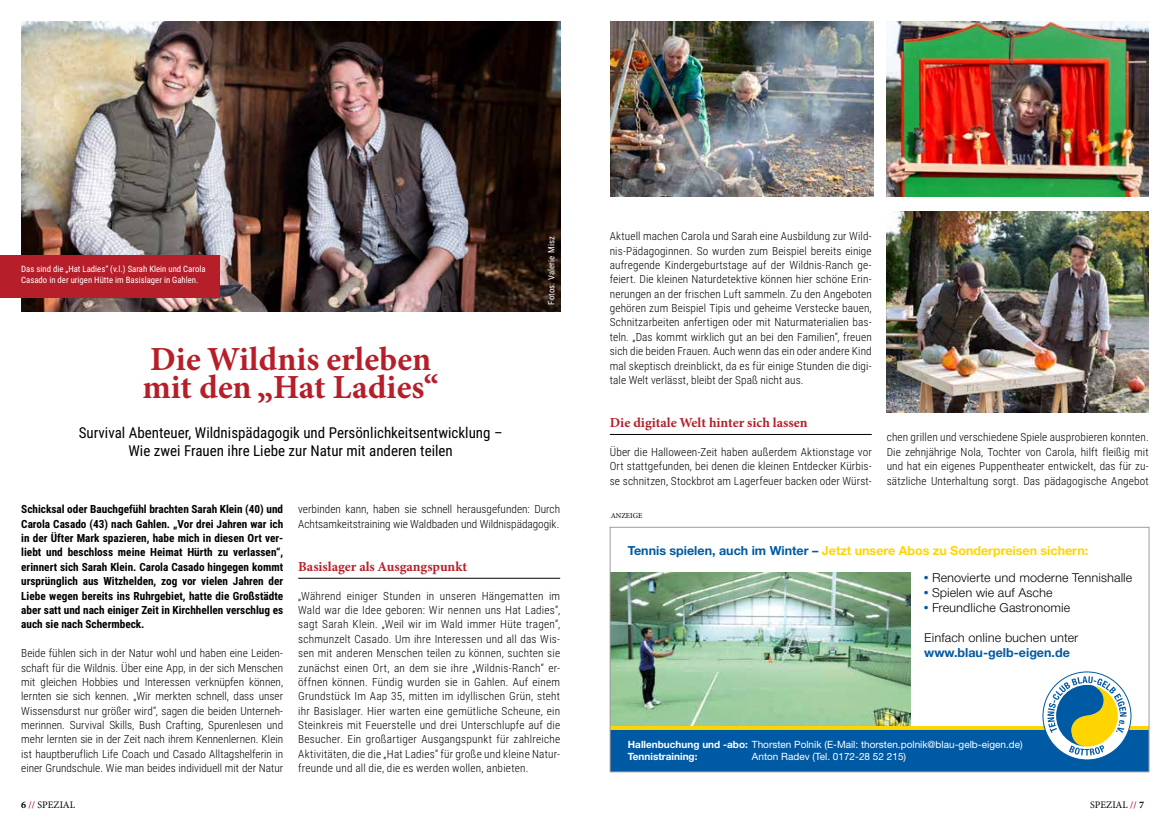
<style>
.page{position:relative;width:1170px;height:833px;background:#fff}
.page>*{position:absolute;margin:0;border:0;box-sizing:border-box;transform-origin:0 0}
.t1{font:700 33.75px/28.8px "Minion Pro";color:#b61f29}
.t2{font:15px/17.5px "Roboto Condensed";color:#000;text-align:center}
.t3{font:700 13.75px "Minion Pro";color:#b61f29}
.t4{font:300 12.5px "Neue Helvetica BQ";color:#000}
.t5{font:700 12.5px "Helvetica Neue East A";color:#ffd500}
.t6{font:700 12.5px "Helvetica Neue East A";color:#0059a3}
.t7{font:300 11.25px/14.4px "Roboto Condensed";letter-spacing:.005em;color:#000;text-align:justify}
.t8{font:700 11.25px/14.4px "Roboto Condensed";color:#000;text-align:justify}
.t9{font:10px/12.5px "Helvetica Neue East A";color:#fff}
.t10{font:10px "Minion Pro";letter-spacing:.005em;color:#000}
.t11{font:8.75px/11.2px "Roboto Condensed";color:#fff}
.t12{font:8.75px "Roboto Condensed";letter-spacing:.02em;color:#fff}
.t13{font:7.5px "Minion Pro";color:#000}
.s1{font-weight:700}
.s2{font-weight:700;color:#b61f29}
.s3{color:#0059a3}
.s4{font-weight:700;color:#0059a3}
</style>
<div class="page">
<hr style="left:609px;top:434px;width:262px;height:1px;background:#000">
<img style="left:611px;top:21px;width:262px;height:176px">
<img style="left:886px;top:21px;width:262px;height:176px">
<img style="left:886px;top:211px;width:262px;height:202px">
<img style="left:21px;top:21px;width:539px;height:291px">
<hr style="left:298px;top:578px;width:262px;height:1px;background:#000">
<div style="left:0;top:255px;width:220px;height:43px;background:#b61f29"></div>
<div style="left:610px;top:729px;width:538px;height:43px;background:#0059a3"></div>
<img style="left:611px;top:572px;width:299px;height:154px">
<hr style="left:610px;top:726px;width:538px;height:3px;background:#ffd500">
<svg style="left:1042px;top:672px;width:88px;height:88px"></svg>
<svg style="left:1047px;top:676px;width:79px;height:79px"></svg>
<div style="left:609px;top:527px;width:540px;height:245px;border:1px solid #9d9d9c"></div>
<p class="t11" style="left:21px;top:263px;width:186px">Das sind die „Hat Ladies“ (v.l.) Sarah Klein und Carola<br>Casado in der urigen Hütte im Basislager in Gahlen.</p>
<h1 class="t1" style="left:142px;top:346px;width:298px">Die Wildnis erleben mit den „Hat Ladies“</h1>
<h2 class="t2" style="left:79px;top:424px;width:425px">Survival Abenteuer, Wildnispädagogik und Persönlichkeitsentwicklung –<br>Wie zwei Frauen ihre Liebe zur Natur mit anderen teilen</h2>
<p class="t12" style="left:545px;top:305px;width:70px;rotate:-90deg">Fotos: Valerie Misz</p>
<p class="t8" style="left:21px;top:502px;width:263px">Schicksal oder Bauchgefühl brachten Sarah Klein (40) und Carola Casado (43) nach Gahlen. „Vor drei Jahren war ich in der Üfter Mark spazieren, habe mich in diesen Ort ver&shy;liebt und beschloss meine Heimat Hürth zu verlassen“, erinnert sich Sarah Klein. Carola Casado hingegen kommt ursprünglich aus Witzhelden, zog vor vielen Jahren der Liebe wegen bereits ins Ruhrgebiet, hatte die Großstädte aber satt und nach einiger Zeit in Kirchhellen verschlug es auch sie nach Schermbeck.</p>
<p class="t7" style="left:21px;top:645px;width:263px">Beide fühlen sich in der Natur wohl und haben eine Leiden&shy;schaft für die Wildnis. Über eine App, in der sich Menschen mit gleichen Hobbies und Interessen verknüpfen können, lernten sie sich kennen. „Wir merkten schnell, dass unser Wissensdurst nur größer wird“, sagen die beiden Unterneh&shy;merinnen. Survival Skills, Bush Crafting, Spurenlesen und mehr lernten sie in der Zeit nach ihrem Kennenlernen. Klein ist hauptberuflich Life Coach und Casado Alltagshelferin in einer Grundschule. Wie man beides individuell mit der Natur</p>
<p class="t10" style="left:21px;top:798px;width:55px"><span class="s1">6</span> <span class="s2">//</span> SPEZIAL</p>
<p class="t7" style="left:298px;top:502px;width:263px">verbinden kann, haben sie schnell herausgefunden: Durch<br>Achtsamkeitstraining wie Waldbaden und Wildnispädagogik.</p>
<p class="t3" style="left:298px;top:558px;width:170px">Basislager als Ausgangspunkt</p>
<p class="t7" style="left:298px;top:588px;width:263px">„Während einiger Stunden in unseren Hängematten im Wald war die Idee geboren: Wir nennen uns Hat Ladies“, sagt Sarah Klein. „Weil wir im Wald immer Hüte tragen“, schmunzelt Casado. Um ihre Interessen und all das Wis&shy;sen mit anderen Menschen teilen zu können, suchten sie zunächst einen Ort, an dem sie ihre „Wildnis-Ranch“ er&shy;öffnen können. Fündig wurden sie in Gahlen. Auf einem Grundstück Im Aap 35, mitten im idyllischen Grün, steht ihr Basislager. Hier warten eine gemütliche Scheune, ein Steinkreis mit Feuerstelle und drei Unterschlupfe auf die Besucher. Ein großartiger Ausgangspunkt für zahlreiche Aktivitäten, die die „Hat Ladies“ für große und kleine Natur&shy;freunde und all die, die es werden wollen, anbieten.</p>
<p class="t7" style="left:609px;top:228px;width:263px">Aktuell machen Carola und Sarah eine Ausbildung zur Wild&shy;nis-Pädagoginnen. So wurden zum Beispiel bereits einige aufregende Kindergeburtstage auf der Wildnis-Ranch ge&shy;feiert. Die kleinen Naturdetektive können hier schöne Erin&shy;nerungen an der frischen Luft sammeln. Zu den Angeboten gehören zum Beispiel Tipis und geheime Verstecke bauen, Schnitzarbeiten anfertigen oder mit Naturmaterialien bas&shy;teln. „Das kommt wirklich gut an bei den Familien“, freuen sich die beiden Frauen. Auch wenn das ein oder andere Kind mal skeptisch dreinblickt, da es für einige Stunden die digi&shy;tale Welt verlässt, bleibt der Spaß nicht aus.</p>
<p class="t3" style="left:609px;top:414px;width:199px">Die digitale Welt hinter sich lassen</p>
<p class="t7" style="left:609px;top:444px;width:263px">Über die Halloween-Zeit haben außerdem Aktionstage vor Ort stattgefunden, bei denen die kleinen Entdecker Kürbis&shy;se schnitzen, Stockbrot am Lagerfeuer backen oder Würst-</p>
<p class="t13" style="left:610px;top:510px;width:33px">ANZEIGE</p>
<p class="t7" style="left:886px;top:430px;width:263px">chen grillen und verschiedene Spiele ausprobieren konnten.<br>Die zehnjährige Nola, Tochter von Carola, hilft fleißig mit und hat ein eigenes Puppentheater entwickelt, das für zu&shy;sätzliche Unterhaltung sorgt. Das pädagogische Angebot</p>
<p class="t5" style="left:627px;top:542px;width:462px"><span class="s3">Tennis spielen, auch im Winter –</span> Jetzt unsere Abos zu Sonderpreisen sichern:</p>
<p class="t4" style="left:924px;top:570px;width:210px"><span class="s4">•</span> Renovierte und moderne Tennishalle</p>
<p class="t4" style="left:924px;top:585px;width:130px"><span class="s4">•</span> Spielen wie auf Asche</p>
<p class="t4" style="left:924px;top:600px;width:147px"><span class="s4">•</span> Freundliche Gastronomie</p>
<p class="t4" style="left:924px;top:630px;width:156px">Einfach online buchen unter</p>
<p class="t6" style="left:924px;top:645px;width:147px">www.blau-gelb-eigen.de</p>
<p class="t9" style="left:627px;top:738px;width:396px"><span class="s1">Hallenbuchung und -abo:</span> Thorsten Polnik (E-Mail: thorsten.polnik@blau-gelb-eigen.de)<br><span class="s1">Tennistraining:</span></p>
<p class="t9" style="left:751px;top:750px;width:156px">Anton Radev (Tel. 0172-28 52 215)</p>
<p class="t10" style="left:1089px;top:798px;width:55px">SPEZIAL <span class="s2">//</span> <span class="s1">7</span></p>
</div>
